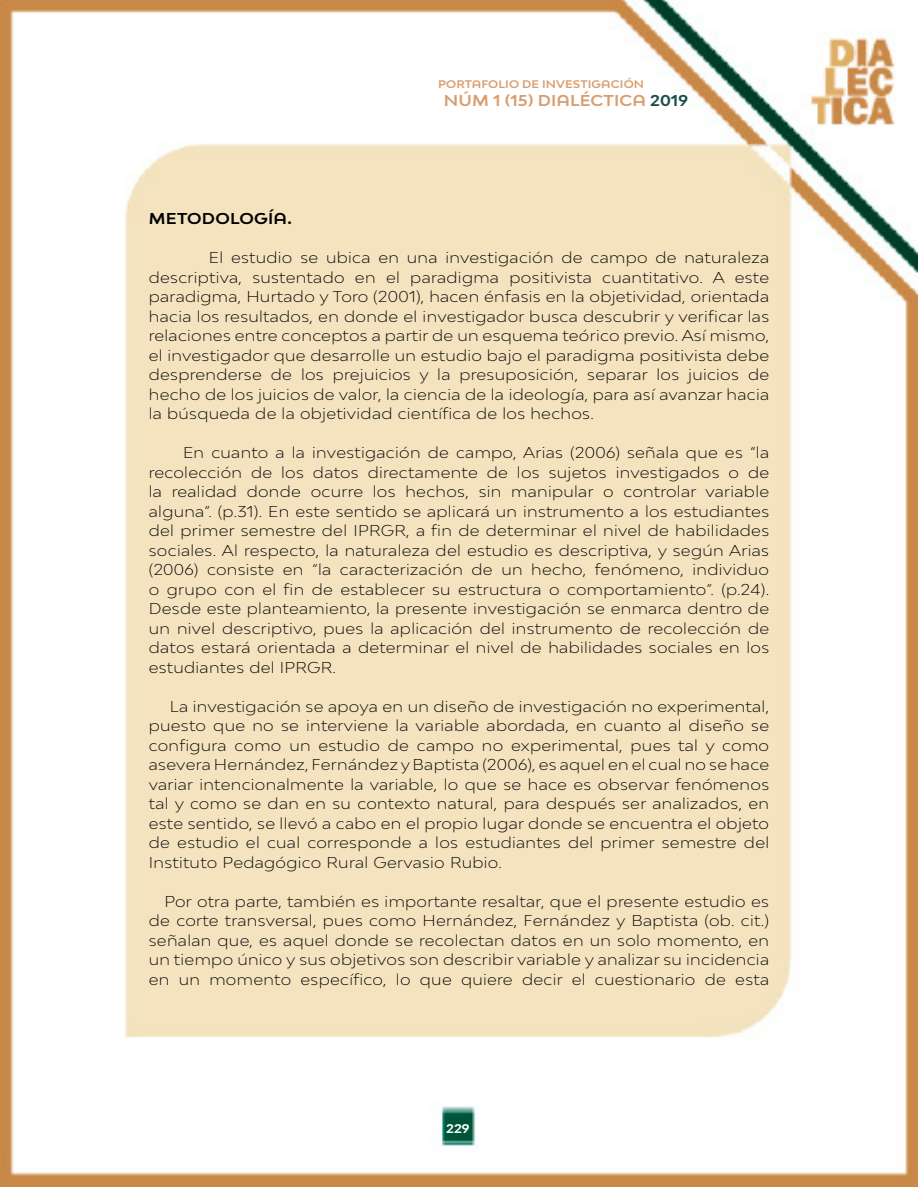
<style>
.page{position:relative;width:918px;height:1188px;background:#fff}
.page>*{position:absolute;margin:0;border:0;box-sizing:border-box;transform-origin:0 0}
.t1{font:300 expanded 15px/19.5px "Bw Modelica";letter-spacing:.02em;color:#000;text-align:justify}
.t2{font:700 expanded 15px "Bw Modelica SS01";letter-spacing:.01em;color:#d89e70}
.t3{font:700 expanded 15px "Bw Modelica SS01";letter-spacing:.02em;color:#000}
.t4{font:700 expanded 12px "Bw Modelica SS01";color:#fff}
.t5{font:700 expanded 10.5px "Bw Modelica SS01";letter-spacing:.01em;color:#d89e70}
.s1{color:#184f46}
</style>
<div class="page">
<img style="left:0;top:0;width:918px;height:1187px">
<p class="t5" style="left:438px;top:77px;width:207px">PORTAFOLIO DE INVESTIGACIÓN</p>
<p class="t2" style="left:444px;top:91px;width:246px">NÚM 1 (15) DIALÉCTICA <span class="s1">2019</span></p>
<p class="t3" style="left:149px;top:209px;width:145px">METODOLOGÍA.</p>
<p class="t1" style="left:149px;top:248px;width:622px;text-indent:60px">El estudio se ubica en una investigación de campo de naturaleza descriptiva, sustentado en el paradigma positivista cuantitativo. A este paradigma, Hurtado y Toro (2001), hacen énfasis en la objetividad, orientada hacia los resultados, en donde el investigador busca descubrir y verificar las relaciones entre conceptos a partir de un esquema teórico previo. Así mismo, el investigador que desarrolle un estudio bajo el paradigma positivista debe desprenderse de los prejuicios y la presuposición, separar los juicios de hecho de los juicios de valor, la ciencia de la ideología, para así avanzar hacia la búsqueda de la objetividad científica de los hechos.</p>
<p class="t1" style="left:149px;top:443px;width:622px;text-indent:34px">En cuanto a la investigación de campo, Arias (2006) señala que es “la recolección de los datos directamente de los sujetos investigados o de la realidad donde ocurre los hechos, sin manipular o controlar variable alguna”. (p.31). En este sentido se aplicará un instrumento a los estudiantes del primer semestre del IPRGR, a fin de determinar el nivel de habilidades sociales. Al respecto, la naturaleza del estudio es descriptiva, y según Arias (2006) consiste en “la caracterización de un hecho, fenómeno, individuo o grupo con el fin de establecer su estructura o comportamiento”. (p.24).<br>Desde este planteamiento, la presente investigación se enmarca dentro de un nivel descriptivo, pues la aplicación del instrumento de recolección de datos estará orientada a determinar el nivel de habilidades sociales en los estudiantes del IPRGR.</p>
<p class="t1" style="left:149px;top:696px;width:622px;text-indent:21px">La investigación se apoya en un diseño de investigación no experimental, puesto que no se interviene la variable abordada, en cuanto al diseño se configura como un estudio de campo no experimental, pues tal y como asevera Hernández, Fernández y Baptista (2006), es aquel en el cual no se hace variar intencionalmente la variable, lo que se hace es observar fenómenos tal y como se dan en su contexto natural, para después ser analizados, en este sentido, se llevó a cabo en el propio lugar donde se encuentra el objeto de estudio el cual corresponde a los estudiantes del primer semestre del Instituto Pedagógico Rural Gervasio Rubio.</p>
<p class="t1" style="left:149px;top:891px;width:622px;text-indent:16px">Por otra parte, también es importante resaltar, que el presente estudio es de corte transversal, pues como Hernández, Fernández y Baptista (ob. cit.) señalan que, es aquel donde se recolectan datos en un solo momento, en un tiempo único y sus objetivos son describir variable y analizar su incidencia en un momento específico, lo que quiere decir el cuestionario de esta</p>
<p class="t4" style="left:446px;top:1120px;width:25px">229</p>
</div>
